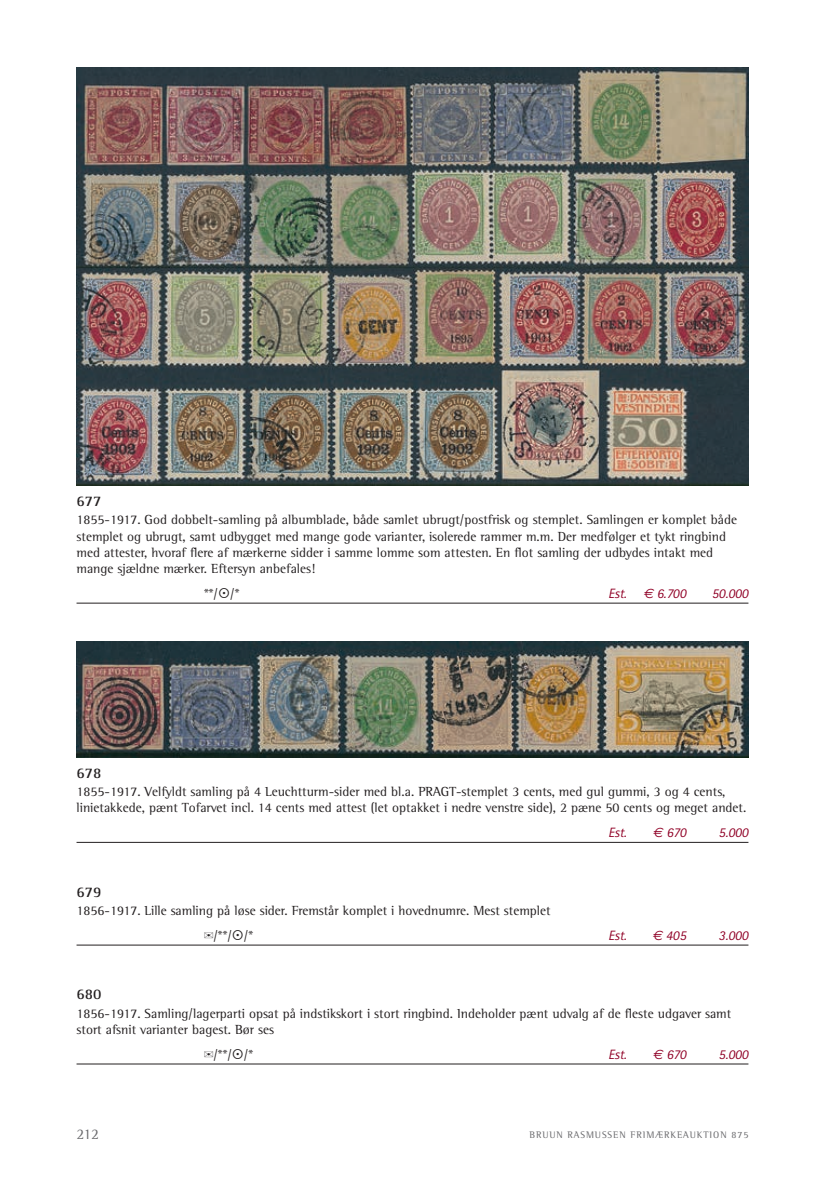
<style>
.page{position:relative;width:825px;height:1191px;background:#fff}
.page>*{position:absolute;margin:0;border:0;box-sizing:border-box;transform-origin:0 0}
.cat_nr{font:700 15px "Rotis Semi Serif";color:#231f20}
.t1{font:15px "Rotis Semi Serif";color:#69696c}
.item_txt{font:13.5px/16.2px "Rotis Semi Serif";color:#231f20}
.pris_lang{font:italic 13.5px "Rotis Sans Serif";color:#900126}
.pris_lang-2{font:13.5px "Rotis Semi Serif";color:#231f20}
.t2{font:9.75px "Rotis Semi Serif";letter-spacing:.095em;color:#69696c}
.s1{font-family:"Euro Sans"}
</style>
<div class="page">
<hr style="left:77px;top:603px;width:671px;height:1px;background:#231f20">
<hr style="left:77px;top:842px;width:671px;height:1px;background:#231f20">
<hr style="left:77px;top:944px;width:671px;height:1px;background:#231f20">
<hr style="left:77px;top:1063px;width:671px;height:1px;background:#231f20">
<img style="left:77px;top:68px;width:671px;height:418px">
<img style="left:77px;top:641px;width:671px;height:116px">
<p class="cat_nr" style="left:77px;top:492px;width:27px">677</p>
<p class="item_txt" style="left:77px;top:512px;width:662px">1855-1917. God dobbelt-samling på albumblade, både samlet ubrugt/postfrisk og stemplet. Samlingen er komplet både stemplet og ubrugt, samt udbygget med mange gode varianter, isolerede rammer m.m. Der medfølger et tykt ringbind med attester, hvoraf flere af mærkerne sidder i samme lomme som attesten. En flot samling der udbydes intakt med mange sjældne mærker. Eftersyn anbefales!</p>
<p class="pris_lang-2" style="left:204px;top:585px;width:37px">**/ /*</p>
<p class="pris_lang" style="left:608px;top:585px;width:80px">Est. <span class="s1">€</span> 6.700</p>
<p class="pris_lang" style="left:712px;top:585px;width:38px">50.000</p>
<p class="cat_nr" style="left:77px;top:763px;width:27px">678</p>
<p class="item_txt" style="left:77px;top:783px;width:671px">1855-1917. Velfyldt samling på 4 Leuchtturm-sider med bl.a. PRAGT-stemplet 3 cents, med gul gummi, 3 og 4 cents, linietakkede, pænt Tofarvet incl. 14 cents med attest (let optakket i nedre venstre side), 2 pæne 50 cents og meget andet.</p>
<p class="pris_lang" style="left:608px;top:824px;width:20px">Est.</p>
<p class="pris_lang" style="left:653px;top:824px;width:35px"><span class="s1">€</span> 670</p>
<p class="pris_lang" style="left:719px;top:824px;width:31px">5.000</p>
<p class="cat_nr" style="left:77px;top:882px;width:27px">679</p>
<p class="item_txt" style="left:77px;top:902px;width:476px">1856-1917. Lille samling på løse sider. Fremstår komplet i hovednumre. Mest stemplet</p>
<p class="pris_lang-2" style="left:204px;top:927px;width:51px">✉/**/ /*</p>
<p class="pris_lang" style="left:608px;top:927px;width:20px">Est.</p>
<p class="pris_lang" style="left:652px;top:927px;width:35px"><span class="s1">€</span> 405</p>
<p class="pris_lang" style="left:719px;top:927px;width:31px">3.000</p>
<p class="cat_nr" style="left:77px;top:985px;width:27px">680</p>
<p class="item_txt" style="left:77px;top:1005px;width:656px">1856-1917. Samling/lagerparti opsat på indstikskort i stort ringbind. Indeholder pænt udvalg af de fleste udgaver samt stort afsnit varianter bagest. Bør ses</p>
<p class="pris_lang-2" style="left:204px;top:1046px;width:51px">✉/**/ /*</p>
<p class="pris_lang" style="left:608px;top:1046px;width:20px">Est.</p>
<p class="pris_lang" style="left:653px;top:1046px;width:35px"><span class="s1">€</span> 670</p>
<p class="pris_lang" style="left:719px;top:1046px;width:31px">5.000</p>
<p class="t1" style="left:77px;top:1124px;width:24px">212</p>
<p class="t2" style="left:529px;top:1129px;width:220px">BRUUN RASMUSSEN FRIMÆRKEAUKTION 875</p>
</div>
